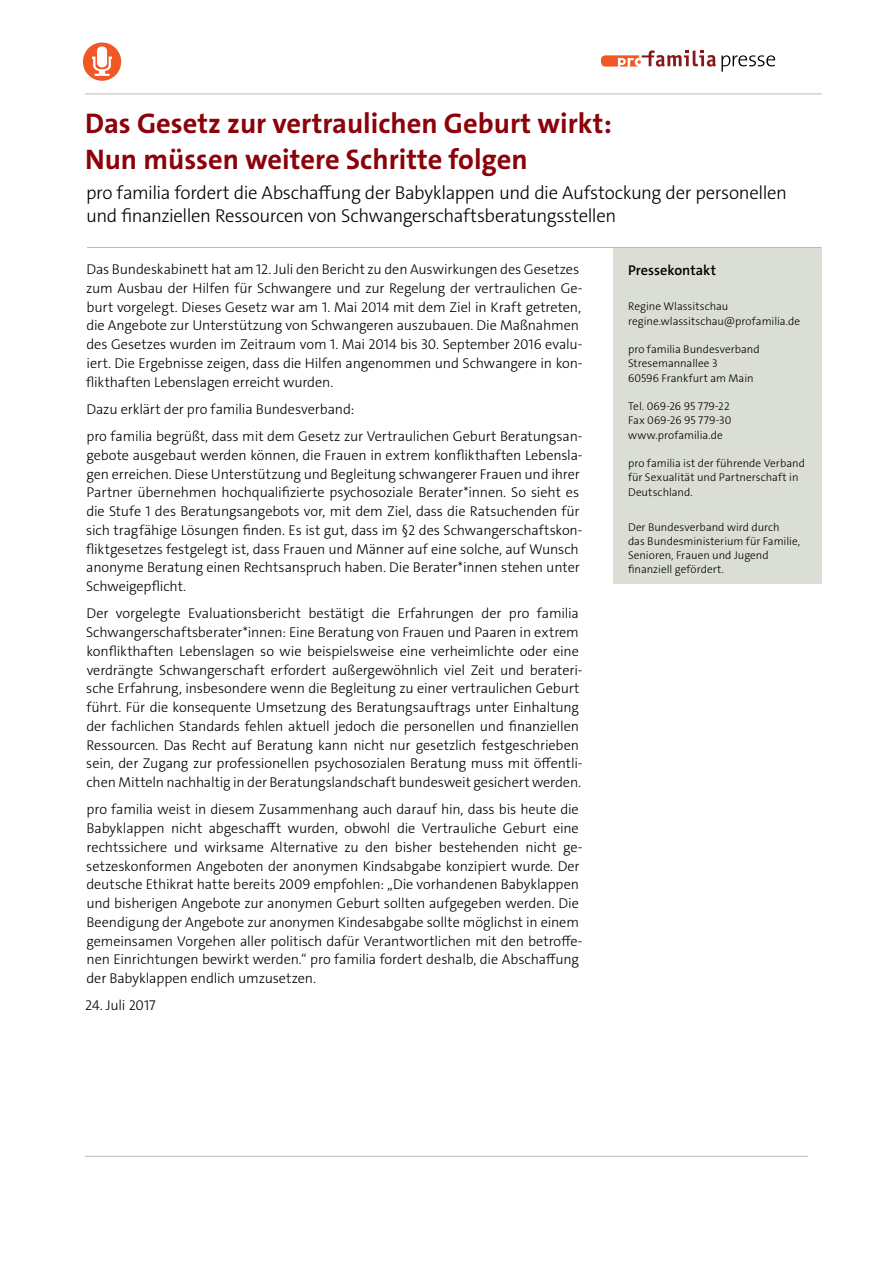
<style>
.page{position:relative;width:893px;height:1263px;background:#fff}
.page>*{position:absolute;margin:0;border:0;box-sizing:border-box;transform-origin:0 0}
.t1{font:700 28.5px/36px "The Sans C4 s";color:#8b020a}
.t2{font:300 18.75px/22.5px "The Sans C4 s";letter-spacing:-.02em;color:#000}
.t3{font:300 14.25px/18.8px "The Sans C4 s";letter-spacing:-.01em;color:#000}
.t4{font:600 14.25px "The Sans C4 s";color:#000}
.t5{font:300 11.25px/14.2px "The Sans C4 s";color:#000}
</style>
<div class="page">
<svg style="left:601px;top:50px;width:174px;height:22px"></svg>
<div style="left:83px;top:43px;width:38px;height:38px;background:#f15825;border-radius:50%"></div>
<div style="left:97px;top:46px;width:10px;height:21px;background:#fff;border-radius:5px"></div>
<hr style="left:85px;top:94px;width:736px;height:1px;background:#b6bab2">
<hr style="left:85px;top:1156px;width:723px;height:1px;background:#b6bab2">
<svg style="left:87px;top:54px;width:31px;height:22px"></svg>
<div style="left:613px;top:248px;width:209px;height:335px;background:#daded4"></div>
<hr style="left:87px;top:247px;width:734px;height:1px;background:#b6bab2">
<h1 class="t1" style="left:85px;top:106px;width:528px">Das Gesetz zur vertraulichen Geburt wirkt:<br>Nun müssen weitere Schritte folgen</h1>
<h2 class="t2" style="left:86px;top:182px;width:702px">pro familia fordert die Abschaffung der Babyklappen und die Aufstockung der personellen und finanziellen Ressourcen von Schwangerschaftsberatungsstellen</h2>
<p class="t3" style="left:86px;top:260px;width:498px">Das Bundeskabinett hat am 12. Juli den Bericht zu den Auswirkungen des Gesetzes zum Ausbau der Hilfen für Schwangere und zur Regelung der vertraulichen Ge&shy;burt vorgelegt. Dieses Gesetz war am 1. Mai 2014 mit dem Ziel in Kraft getreten, die Angebote zur Unterstützung von Schwangeren auszubauen. Die Maßnahmen des Gesetzes wurden im Zeitraum vom 1. Mai 2014 bis 30. September 2016 evalu&shy;iert. Die Ergebnisse zeigen, dass die Hilfen angenommen und Schwangere in kon&shy;flikthaften Lebenslagen erreicht wurden.</p>
<p class="t3" style="left:87px;top:395px;width:497px;line-height:27.3px">Dazu erklärt der pro familia Bundesverband:<br>pro familia begrüßt, dass mit dem Gesetz zur Vertraulichen Geburt Beratungsan-</p>
<p class="t3" style="left:86px;top:446px;width:498px">gebote ausgebaut werden können, die Frauen in extrem konflikthaften Lebensla&shy;gen erreichen. Diese Unterstützung und Begleitung schwangerer Frauen und ihrer Partner übernehmen hochqualifizierte psychosoziale Berater*innen. So sieht es die Stufe 1 des Beratungsangebots vor, mit dem Ziel, dass die Ratsuchenden für sich tragfähige Lösungen finden. Es ist gut, dass im §2 des Schwangerschaftskon&shy;fliktgesetzes festgelegt ist, dass Frauen und Männer auf eine solche, auf Wunsch anonyme Beratung einen Rechtsanspruch haben. Die Berater*innen stehen unter Schweigepflicht.</p>
<p class="t3" style="left:86px;top:604px;width:498px">Der vorgelegte Evaluationsbericht bestätigt die Erfahrungen der pro familia Schwangerschaftsberater*innen: Eine Beratung von Frauen und Paaren in extrem konflikthaften Lebenslagen so wie beispielsweise eine verheimlichte oder eine verdrängte Schwangerschaft erfordert außergewöhnlich viel Zeit und berateri&shy;sche Erfahrung, insbesondere wenn die Begleitung zu einer vertraulichen Geburt führt. Für die konsequente Umsetzung des Beratungsauftrags unter Einhaltung der fachlichen Standards fehlen aktuell jedoch die personellen und finanziellen Ressourcen. Das Recht auf Beratung kann nicht nur gesetzlich festgeschrieben sein, der Zugang zur professionellen psychosozialen Beratung muss mit öffentli&shy;chen Mitteln nachhaltig in der Beratungslandschaft bundesweit gesichert werden.</p>
<p class="t3" style="left:86px;top:800px;width:498px">pro familia weist in diesem Zusammenhang auch darauf hin, dass bis heute die Babyklappen nicht abgeschafft wurden, obwohl die Vertrauliche Geburt eine rechtssichere und wirksame Alternative zu den bisher bestehenden nicht ge&shy;setzeskonformen Angeboten der anonymen Kindsabgabe konzipiert wurde. Der deutsche Ethikrat hatte bereits 2009 empfohlen: „Die vorhandenen Babyklappen und bisherigen Angebote zur anonymen Geburt sollten aufgegeben werden. Die Beendigung der Angebote zur anonymen Kindesabgabe sollte möglichst in einem gemeinsamen Vorgehen aller politisch dafür Verantwortlichen mit den betroffe&shy;nen Einrichtungen bewirkt werden.“ pro familia fordert deshalb, die Abschaffung der Babyklappen endlich umzusetzen.</p>
<p class="t3" style="left:85px;top:996px;width:72px">24. Juli 2017</p>
<p class="t4" style="left:628px;top:261px;width:89px">Pressekontakt</p>
<p class="t5" style="left:628px;top:299px;width:174px">Regine Wlassitschau regine.wlassitschau@profamilia.de</p>
<p class="t5" style="left:628px;top:342px;width:133px">pro familia Bundesverband<br>Stresemannallee 3<br>60596 Frankfurt am Main</p>
<p class="t5" style="left:628px;top:399px;width:105px">Tel. 069-26 95 779-22<br>Fax 069-26 95 779-30 www.profamilia.de</p>
<p class="t5" style="left:628px;top:456px;width:178px">pro familia ist der führende Verband für Sexualität und Partnerschaft in<br>Deutschland.</p>
<p class="t5" style="left:628px;top:520px;width:173px">Der Bundesverband wird durch<br>das Bundesministerium für Familie,<br>Senioren, Frauen und Jugend finanziell gefördert.</p>
</div>
